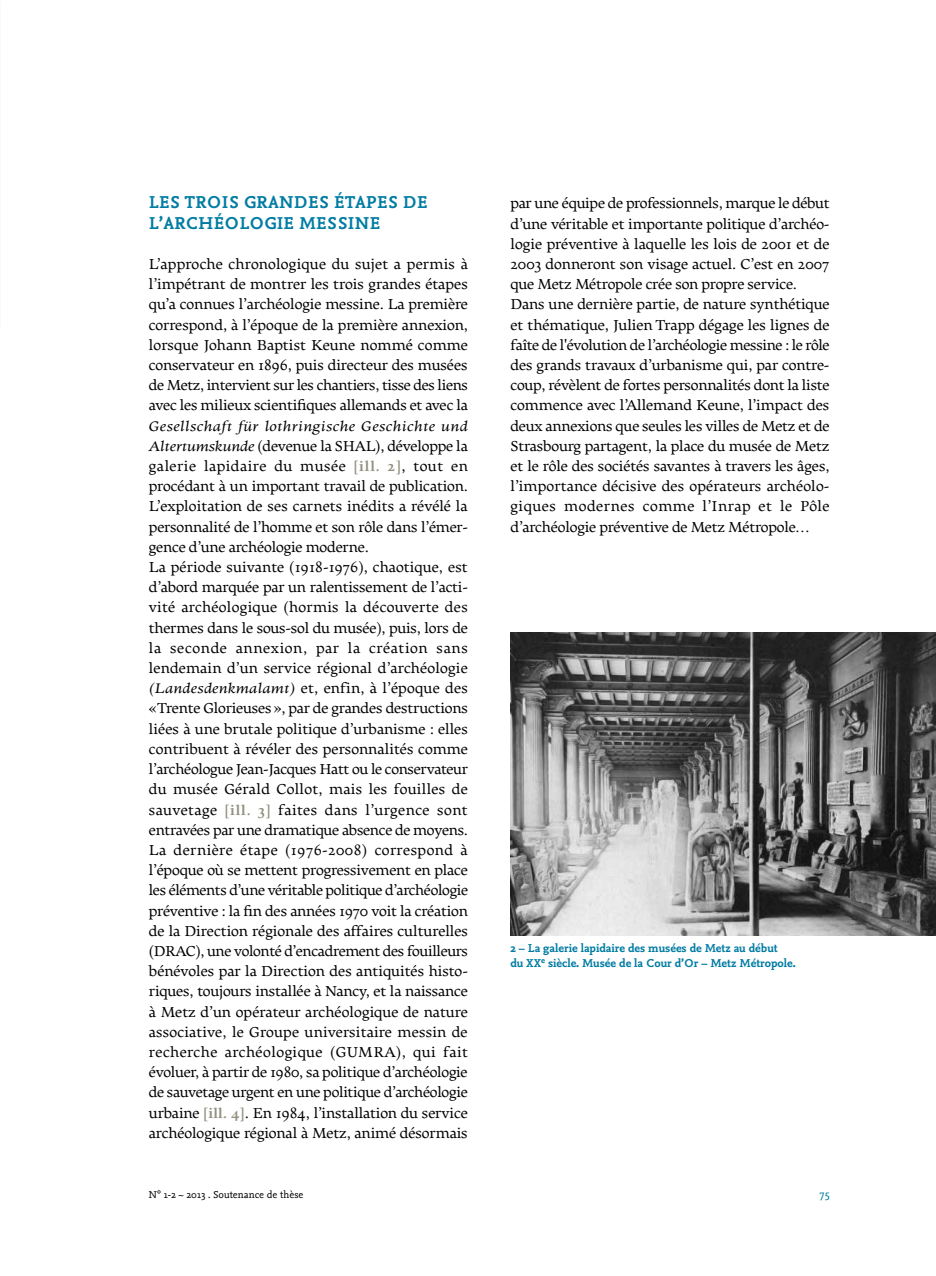
<style>
.page{position:relative;width:936px;height:1276px;background:#fff}
.page>*{position:absolute;margin:0;border:0;box-sizing:border-box;transform-origin:0 0}
.t1{font:700 18px/20.2px "Nexus Mix";letter-spacing:.01em;color:#007ca3}
.t2{font:15.3px/20.2px "Elmhurst";letter-spacing:-.015em;color:#000}
.t3{font:italic 14.7px "Elmhurst";letter-spacing:.01em;color:#000;scale:1.11 1}
.t4{font:700 12px/15px "Nexus Mix OT";color:#007ca3}
.t5{font:12px "Nexus Mix OT";color:#007ca3}
.t6{font:10.5px "Nexus Mix";color:#000}
.s1{font-style:italic;font-size:14.7px}
.s2{font-weight:700;font-size:14.7px;color:#92907f}
</style>
<div class="page">
<img style="left:510px;top:632px;width:425px;height:303px">
<p class="t1" style="left:149px;top:192px;width:280px">LES TROIS GRANDES ÉTAPES DE<br>L’ARCHÉOLOGIE MESSINE</p>
<p class="t2" style="left:149px;top:254px;width:321px;text-align:justify">L’approche chronologique du sujet a permis à l’impétrant de montrer les trois grandes étapes qu’a connues l’archéologie messine. La première correspond, à l’époque de la première annexion, lorsque Johann Baptist Keune nommé comme conservateur en 1896, puis directeur des musées de Metz, intervient sur les chantiers, tisse des liens avec les milieux scientifiques allemands et avec la</p>
<p class="t3" style="left:149px;top:418px;width:289px">Gesellschaft für lothringische Geschichte und</p>
<p class="t2" style="left:149px;top:436px;width:321px"><span class="s1">Altertumskunde</span> (devenue la SHAL), développe la galerie lapidaire du musée <span class="s2">[ill. 2]</span>, tout en procédant à un important travail de publication.<br>L’exploitation de ses carnets inédits a révélé la personnalité de l’homme et son rôle dans l’émer&shy;gence d’une archéologie moderne.<br>La période suivante (1918-1976), chaotique, est d’abord marquée par un ralentissement de l’acti&shy;vité archéologique (hormis la découverte des thermes dans le sous-sol du musée), puis, lors de la seconde annexion, par la création sans lendemain d’un service régional d’archéologie <span class="s1">(Landesdenkmalamt)</span> et, enfin, à l’époque des «Trente Glorieuses», par de grandes destructions liées à une brutale politique d’urbanisme : elles contribuent à révéler des personnalités comme l’archéologue Jean-Jacques Hatt ou le conservateur du musée Gérald Collot, mais les fouilles de sauvetage <span class="s2">[ill. 3]</span> faites dans l’urgence sont entravées par une dramatique absence de moyens.<br>La dernière étape (1976-2008) correspond à l’époque où se mettent progressivement en place les éléments d’une véritable politique d’archéologie préventive : la fin des années 1970 voit la création de la Direction régionale des affaires culturelles (DRAC), une volonté d’encadrement des fouilleurs bénévoles par la Direction des antiquités histo&shy;riques, toujours installée à Nancy, et la naissance à Metz d’un opérateur archéologique de nature associative, le Groupe universitaire messin de recherche archéologique (GUMRA), qui fait évoluer, à partir de 1980, sa politique d’archéologie de sauvetage urgent en une politique d’archéologie urbaine <span class="s2">[ill. 4]</span>. En 1984, l’installation du service archéologique régional à Metz, animé désormais</p>
<p class="t2" style="left:510px;top:194px;width:321px">par une équipe de professionnels, marque le début d’une véritable et importante politique d’archéo&shy;logie préventive à laquelle les lois de 2001 et de 2003 donneront son visage actuel. C’est en 2007 que Metz Métropole crée son propre service.<br>Dans une dernière partie, de nature synthétique et thématique, Julien Trapp dégage les lignes de faîte de l'évolution de l’archéologie messine : le rôle des grands travaux d’urbanisme qui, par contre&shy;coup, révèlent de fortes personnalités dont la liste commence avec l’Allemand Keune, l’impact des deux annexions que seules les villes de Metz et de Strasbourg partagent, la place du musée de Metz et le rôle des sociétés savantes à travers les âges, l’importance décisive des opérateurs archéolo&shy;giques modernes comme l’Inrap et le Pôle d’archéologie préventive de Metz Métropole…</p>
<p class="t4" style="left:510px;top:940px;width:286px">2 – La galerie lapidaire des musées de Metz au début<br>du XX<sup>e</sup> siècle. Musée de la Cour d’Or – Metz Métropole.</p>
<p class="t6" style="left:149px;top:1188px;width:156px">N° 1-2 ~ 2013 . Soutenance de thèse</p>
<p class="t5" style="left:819px;top:1185px;width:11px">75</p>
</div>
